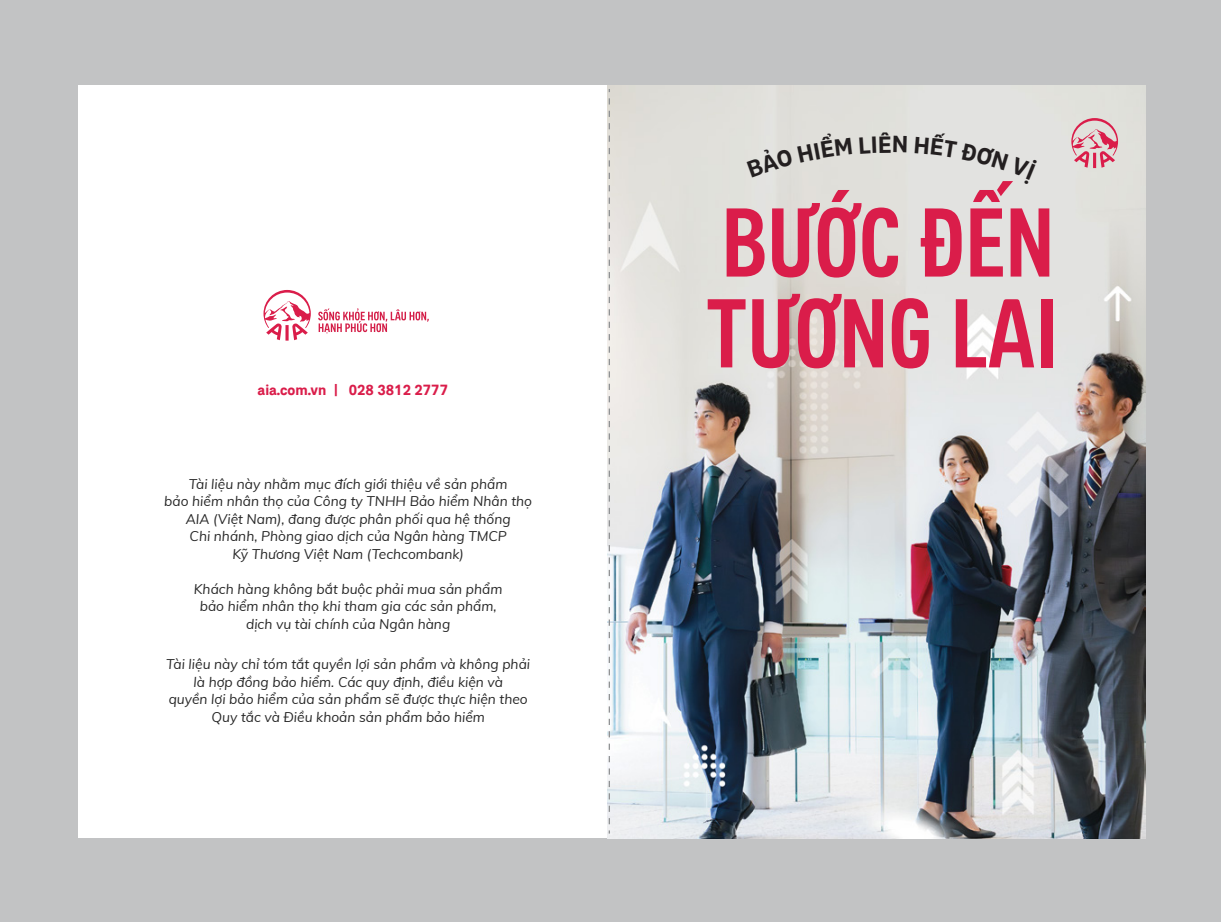
<style>
.page{position:relative;width:1221px;height:922px;background:#fff}
.page>*{position:absolute;margin:0;border:0;box-sizing:border-box;transform-origin:0 0}
.t1{font:500 condensed 100.12px/90.8px "AIA Everest";color:#da1d4a}
.t2{font:700 15px "AIA Everest";color:#da1d4a}
.t3{font:italic 13.75px/17.5px "Muli";color:#262626;text-align:center}
</style>
<div class="page">
<div style="left:0;top:0;width:1220px;height:921px;background:#c2c3c4"></div>
<div style="left:79px;top:85px;width:1063px;height:752px;background:#fff"></div>
<img style="left:608px;top:85px;width:537px;height:753px">
<svg style="left:1071px;top:118px;width:47px;height:50px;background:#dea7b0"></svg>
<svg style="left:609px;top:98px;width:1px;height:735px"></svg>
<svg style="left:318px;top:308px;width:111px;height:25px"></svg>
<svg style="left:263px;top:290px;width:48px;height:50px"></svg>
<div style="left:747px;top:133px;width:105px;height:44px;background:#e0dfda"></div>
<svg style="left:859px;top:132px;width:48px;height:21px"></svg>
<div style="left:915px;top:132px;width:122px;height:52px;background:#e2e2e0"></div>
<p class="t2" style="left:258px;top:380px;width:192px">aia.com.vn | 028 3812 2777</p>
<p class="t3" style="left:164px;top:474px;width:369px">Tài liệu này nhằm mục đích giới thiệu về sản phẩm<br>bảo hiểm nhân thọ của Công ty TNHH Bảo hiểm Nhân thọ AIA (Việt Nam), đang được phân phối qua hệ thống<br>Chi nhánh, Phòng giao dịch của Ngân hàng TMCP<br>Kỹ Thương Việt Nam (Techcombank)</p>
<p class="t3" style="left:194px;top:579px;width:310px">Khách hàng không bắt buộc phải mua sản phẩm bảo hiểm nhân thọ khi tham gia các sản phẩm, dịch vụ tài chính của Ngân hàng</p>
<p class="t3" style="left:166px;top:654px;width:365px">Tài liệu này chỉ tóm tắt quyền lợi sản phẩm và không phải là hợp đồng bảo hiểm. Các quy định, điều kiện và<br>quyền lợi bảo hiểm của sản phẩm sẽ được thực hiện theo Quy tắc và Điều khoản sản phẩm bảo hiểm</p>
<h1 class="t1" style="left:706px;top:192px;width:354px">BƯỚC ĐẾN<br>TƯƠNG LAI</h1>
</div>
